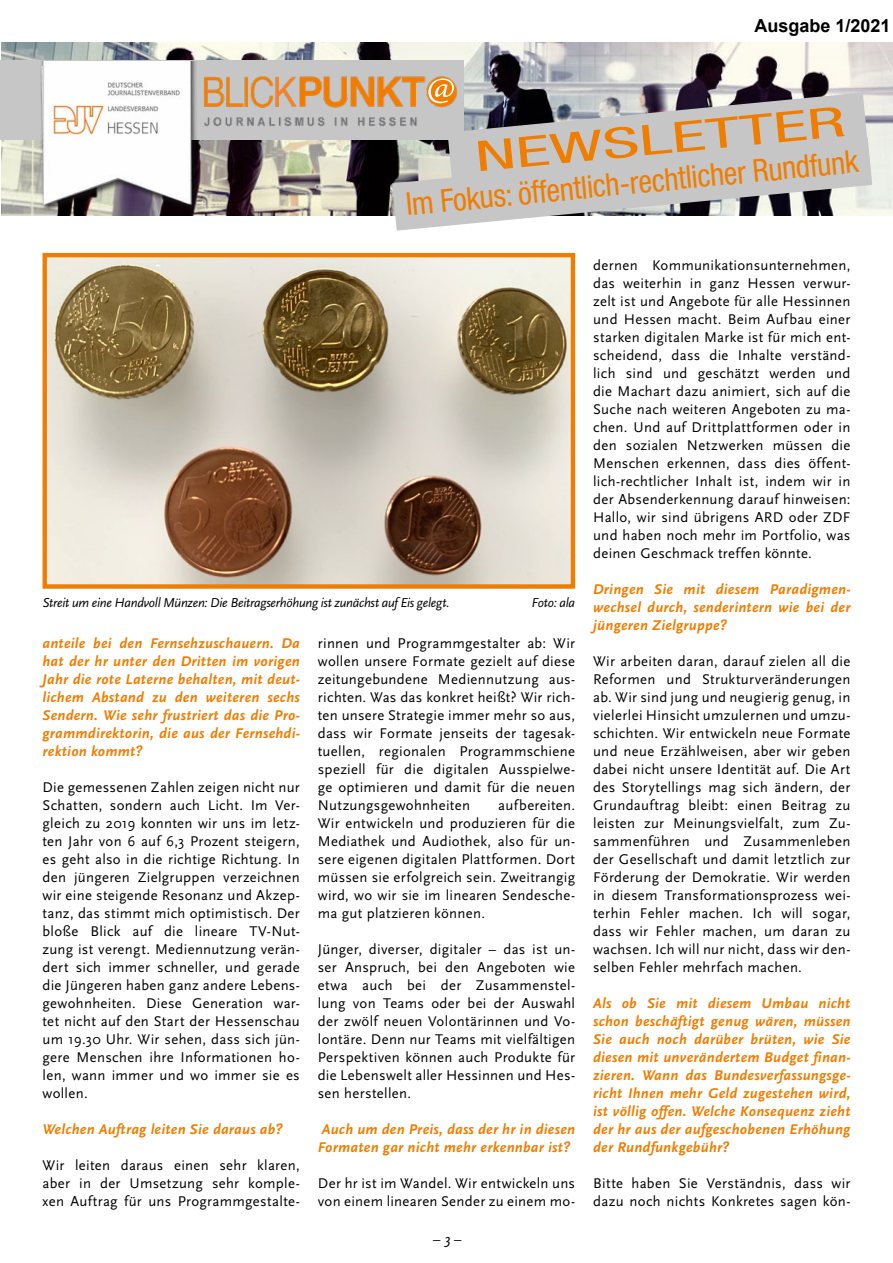
<style>
.page{position:relative;width:893px;height:1263px;background:#fff}
.page>*{position:absolute;margin:0;border:0;box-sizing:border-box;transform-origin:0 0}
.t1{font:condensed 42px "Helvetica Neue";color:#ef7d00;scale:1.75 1}
.t2{font:condensed 31.5px "Helvetica Neue";color:#ef7d00}
.t3{font:700 18px "Arial";color:#000}
.t4{font:14.7px/18px "Scala Sans";letter-spacing:.02em;color:#000;text-align:justify}
.t5{font:italic 700 14.7px/18px "Scala Sans";letter-spacing:.02em;color:#ef7d00;text-align:justify}
.t6{font:italic 14.7px "Scala Sans";color:#000}
.t7{font:italic 13.5px "Scala Sans";letter-spacing:-.02em;color:#000}
</style>
<div class="page">
<img style="left:2px;top:42px;width:890px;height:173px">
<div style="left:0;top:61px;width:463px;height:79px;background:#c6c6c6"></div>
<img style="left:201px;top:69px;width:269px;height:75px">
<img style="left:40px;top:62px;width:157px;height:152px">
<svg style="left:392px;top:78px;width:480px;height:153px;background:#b8b7b6"></svg>
<img style="left:48px;top:258px;width:522px;height:326px">
<div style="left:43px;top:253px;width:532px;height:336px;border:4px solid #ef7d00"></div>
<p class="t3" style="left:754px;top:13px;width:138px">Ausgabe 1/2021</p>
<h1 class="t1" style="left:473px;top:131px;width:214px;rotate:-5deg">NEWSLETTER</h1>
<h2 class="t2" style="left:404px;top:188px;width:456px;rotate:-6deg">Im Fokus: öffentlich-rechtlicher Rundfunk</h2>
<p class="t7" style="left:43px;top:595px;width:409px">Streit um eine Handvoll Münzen: Die Beitragserhöhung ist zunächst auf Eis gelegt.</p>
<p class="t7" style="left:531px;top:595px;width:45px">Foto: ala</p>
<p class="t5" style="left:43px;top:635px;width:259px">anteile bei den Fernsehzuschauern. Da hat der hr unter den Dritten im vorigen Jahr die rote Laterne behalten, mit deut&shy;lichem Abstand zu den weiteren sechs Sendern. Wie sehr frustriert das die Pro&shy;grammdirektorin, die aus der Fernsehdi&shy;rektion kommt?</p>
<p class="t4" style="left:43px;top:778px;width:259px">Die gemessenen Zahlen zeigen nicht nur Schatten, sondern auch Licht. Im Ver&shy;gleich zu 2019 konnten wir uns im letz&shy;ten Jahr von 6 auf 6,3 Prozent steigern, es geht also in die richtige Richtung. In den jüngeren Zielgruppen verzeichnen wir eine steigende Resonanz und Akzep&shy;tanz, das stimmt mich optimistisch. Der bloße Blick auf die lineare TV-Nut&shy;zung ist verengt. Mediennutzung verän&shy;dert sich immer schneller, und gerade die Jüngeren haben ganz andere Lebens&shy;gewohnheiten. Diese Generation war&shy;tet nicht auf den Start der Hessenschau um 19.30 Uhr. Wir sehen, dass sich jün&shy;gere Menschen ihre Informationen ho&shy;len, wann immer und wo immer sie es wollen.</p>
<p class="t5" style="left:43px;top:1121px;width:242px">Welchen Auftrag leiten Sie daraus ab?</p>
<p class="t4" style="left:43px;top:1156px;width:259px">Wir leiten daraus einen sehr klaren, aber in der Umsetzung sehr komple&shy;xen Auftrag für uns Programmgestalte-</p>
<p class="t4" style="left:318px;top:635px;width:259px">rinnen und Programmgestalter ab: Wir wollen unsere Formate gezielt auf diese zeitungebundene Mediennutzung aus&shy;richten. Was das konkret heißt? Wir rich&shy;ten unsere Strategie immer mehr so aus, dass wir Formate jenseits der tagesak&shy;tuellen, regionalen Programmschiene speziell für die digitalen Ausspielwe&shy;ge optimieren und damit für die neuen Nutzungsgewohnheiten</p>
<p class="t4" style="left:318px;top:796px;width:259px;text-indent:180px">aufbereiten.<br>Wir entwickeln und produzieren für die Mediathek und Audiothek, also für un&shy;sere eigenen digitalen Plattformen. Dort müssen sie erfolgreich sein. Zweitrangig wird, wo wir sie im linearen Sendesche&shy;ma gut platzieren können.</p>
<p class="t4" style="left:318px;top:941px;width:259px">Jünger, diverser, digitaler – das ist un&shy;ser Anspruch, bei den Angeboten wie etwa auch bei der Zusammenstel&shy;lung von Teams oder bei der Auswahl der zwölf neuen Volontärinnen und Vo&shy;lontäre. Denn nur Teams mit vielfältigen Perspektiven können auch Produkte für die Lebenswelt aller Hessinnen und Hes&shy;sen herstellen.</p>
<p class="t5" style="left:318px;top:1121px;width:259px">Auch um den Preis, dass der hr in diesen<br>Formaten gar nicht mehr erkennbar ist?</p>
<p class="t4" style="left:318px;top:1174px;width:259px">Der hr ist im Wandel. Wir entwickeln uns von einem linearen Sender zu einem mo-</p>
<p class="t6" style="left:433px;top:1231px;width:30px">– 3 –</p>
<p class="t4" style="left:593px;top:257px;width:259px">dernen Kommunikationsunternehmen, das weiterhin in ganz Hessen verwur&shy;zelt ist und Angebote für alle Hessinnen und Hessen macht. Beim Aufbau einer starken digitalen Marke ist für mich ent&shy;scheidend, dass die Inhalte verständ&shy;lich sind und geschätzt werden und die Machart dazu animiert, sich auf die Suche nach weiteren Angeboten zu ma&shy;chen. Und auf Drittplattformen oder in den sozialen Netzwerken müssen die Menschen erkennen, dass dies öffent&shy;lich-rechtlicher Inhalt ist, indem wir in der Absenderkennung darauf hinweisen:<br>Hallo, wir sind übrigens ARD oder ZDF und haben noch mehr im Portfolio, was deinen Geschmack treffen könnte.</p>
<p class="t5" style="left:593px;top:581px;width:259px">Dringen Sie mit diesem Paradigmen&shy;wechsel durch, senderintern wie bei der jüngeren Zielgruppe?</p>
<p class="t4" style="left:593px;top:652px;width:259px">Wir arbeiten daran, darauf zielen all die Reformen und Strukturveränderungen ab. Wir sind jung und neugierig genug, in vielerlei Hinsicht umzulernen und umzu&shy;schichten. Wir entwickeln neue Formate und neue Erzählweisen, aber wir geben dabei nicht unsere Identität auf. Die Art des Storytellings mag sich ändern, der Grundauftrag bleibt: einen Beitrag zu leisten zur Meinungsvielfalt, zum Zu&shy;sammenführen und Zusammenleben der Gesellschaft und damit letztlich zur Förderung der Demokratie. Wir werden in diesem Transformationsprozess wei&shy;terhin Fehler machen. Ich will sogar, dass wir Fehler machen, um daran zu wachsen. Ich will nur nicht, dass wir den&shy;selben Fehler mehrfach machen.</p>
<p class="t5" style="left:593px;top:995px;width:259px">Als ob Sie mit diesem Umbau nicht schon beschäftigt genug wären, müssen Sie auch noch darüber brüten, wie Sie diesen mit unverändertem Budget finan&shy;zieren. Wann das Bundesverfassungsge&shy;richt Ihnen mehr Geld zugestehen wird, ist völlig offen. Welche Konsequenz zieht der hr aus der aufgeschobenen Erhöhung der Rundfunkgebühr?</p>
<p class="t4" style="left:593px;top:1174px;width:259px">Bitte haben Sie Verständnis, dass wir dazu noch nichts Konkretes sagen kön-</p>
</div>
